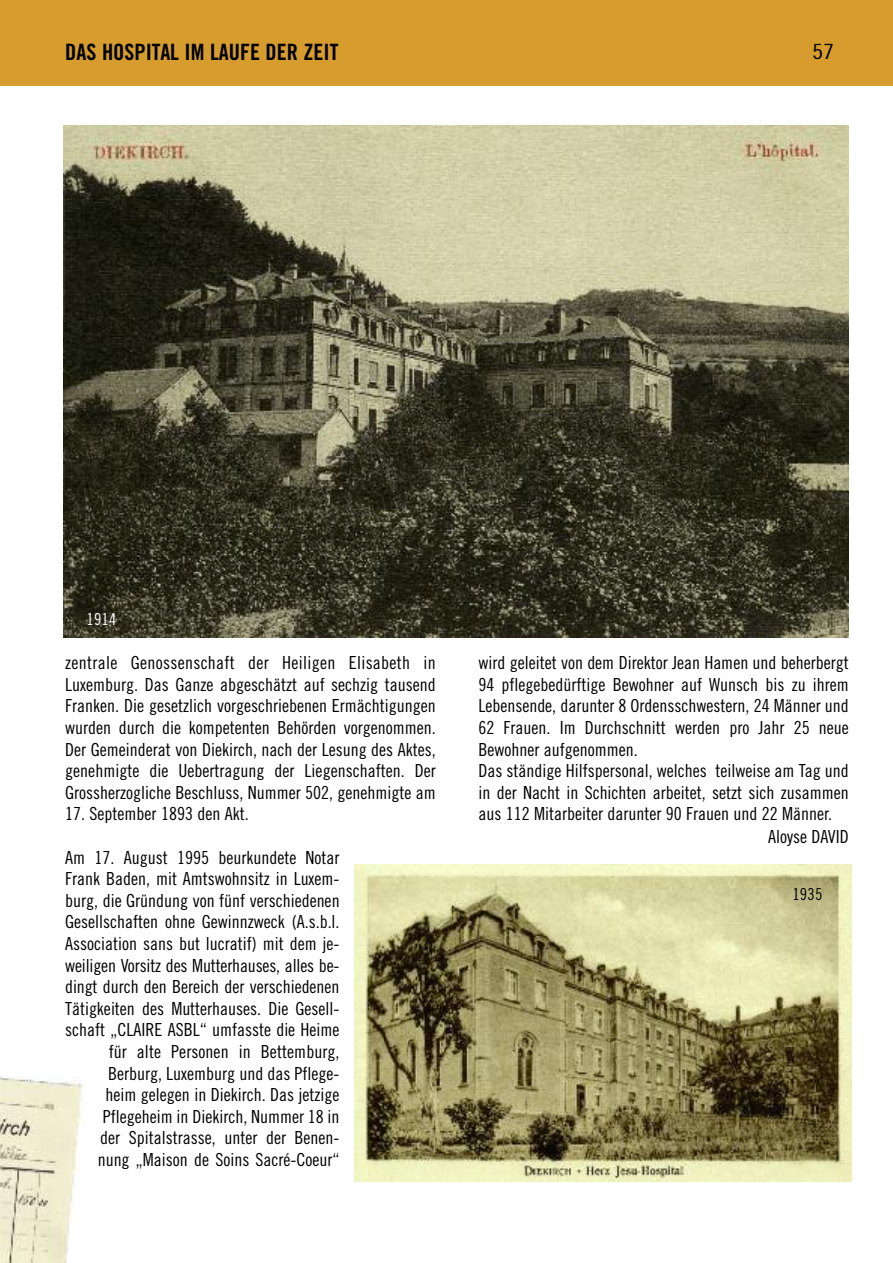
<style>
.page{position:relative;width:893px;height:1263px;background:#fff}
.page>*{position:absolute;margin:0;border:0;box-sizing:border-box;transform-origin:0 0}
.t1{font:22.5px "Trade Gothic LT Std Bd Cn 20";color:#000}
.t2{font:21px "Trade Gothic LT Std Cn 18";color:#000;scale:1.2 1}
.t3{font:18px/21.6px "Trade Gothic LT Std Cn 18";color:#000;text-align:justify}
.t4{font:16.5px "Trade Gothic LT Std Cn 18";color:#fff}
.t5{font:16.5px "Trade Gothic LT Std Cn 18";color:#000}
</style>
<div class="page">
<div style="left:0;top:0;width:893px;height:85px;background:#d69d2e"></div>
<img style="left:64px;top:125px;width:785px;height:512px">
<img style="left:355px;top:864px;width:496px;height:317px">
<img style="left:0;top:1076px;width:83px;height:187px">
<p class="t1" style="left:65px;top:44px;width:275px">DAS HOSPITAL IM LAUFE DER ZEIT</p>
<p class="t2" style="left:812px;top:44px;width:20px">57</p>
<p class="t4" style="left:87px;top:613px;width:31px">1914</p>
<p class="t3" style="left:65px;top:653px;width:372px">zentrale Genossenschaft der Heiligen Elisabeth in Luxemburg. Das Ganze abgeschätzt auf sechzig tausend Franken. Die gesetzlich vorgeschriebenen Ermächtigungen wurden durch die kompetenten Behörden vorgenommen.<br>Der Gemeinderat von Diekirch, nach der Lesung des Aktes, genehmigte die Uebertragung der Liegenschaften. Der Grossherzogliche Beschluss, Nummer 502, genehmigte am</p>
<p class="t3" style="left:65px;top:805px;width:185px">17. September 1893 den Akt.</p>
<p class="t3" style="left:65px;top:848px;width:276px;text-align:right">Am 17. August 1995 beurkundete Notar Frank Baden, mit Amtswohnsitz in Luxem&shy;burg, die Gründung von fünf verschiedenen Gesellschaften ohne Gewinnzweck (A.s.b.l.<br>Association sans but lucratif) mit dem je&shy;weiligen Vorsitz des Mutterhauses, alles be&shy;dingt durch den Bereich der verschiedenen Tätigkeiten des Mutterhauses. Die Gesell&shy;schaft „CLAIRE ASBL“ umfasste die Heime für alte Personen in Bettemburg, Berburg, Luxemburg und das Pflege-<br>heim gelegen in Diekirch. Das jetzige Pflegeheim in Diekirch, Nummer 18 in<br>der Spitalstrasse, unter der Benen&shy;nung „Maison de Soins Sacré-Coeur“</p>
<p class="t3" style="left:478px;top:653px;width:372px">wird geleitet von dem Direktor Jean Hamen und beherbergt</p>
<p class="t3" style="left:478px;top:675px;width:372px">94 pflegebedürftige Bewohner auf Wunsch bis zu ihrem</p>
<p class="t3" style="left:478px;top:697px;width:372px">Lebensende, darunter 8 Ordensschwestern, 24 Männer und</p>
<p class="t3" style="left:478px;top:718px;width:372px">62 Frauen. Im Durchschnitt werden pro Jahr 25 neue</p>
<p class="t3" style="left:478px;top:740px;width:161px">Bewohner aufgenommen.</p>
<p class="t3" style="left:478px;top:761px;width:372px">Das ständige Hilfspersonal, welches teilweise am Tag und</p>
<p class="t3" style="left:478px;top:783px;width:372px">in der Nacht in Schichten arbeitet, setzt sich zusammen</p>
<p class="t3" style="left:478px;top:805px;width:355px">aus 112 Mitarbeiter darunter 90 Frauen und 22 Männer.</p>
<p class="t3" style="left:768px;top:828px;width:82px">Aloyse DAVID</p>
<p class="t5" style="left:792px;top:888px;width:31px">1935</p>
</div>
